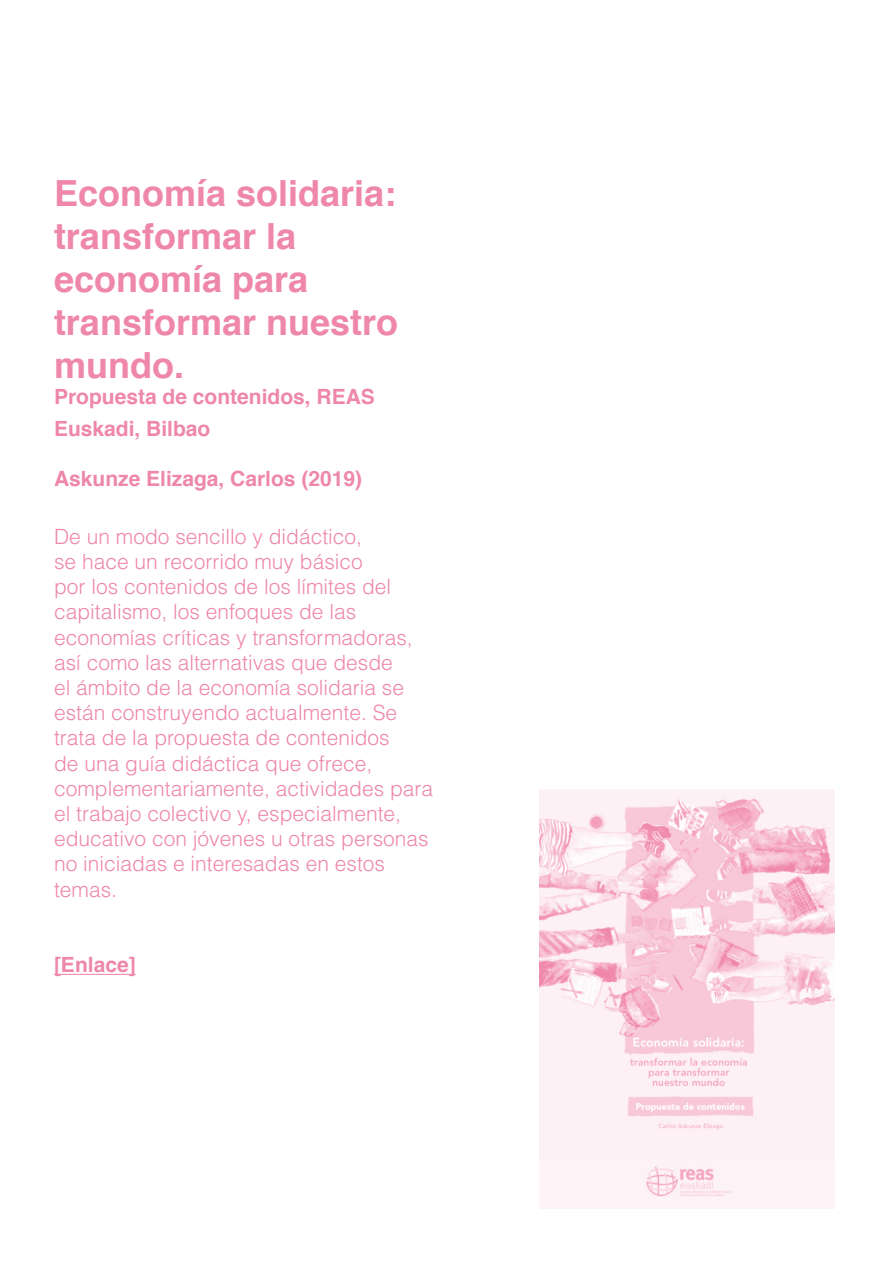
<style>
.page{position:relative;width:893px;height:1263px;background:#fff}
.page>*{position:absolute;margin:0;border:0;box-sizing:border-box;transform-origin:0 0}
.t1{font:700 36px/43.2px "Helvetica";color:#ee87a9}
.t2{font:300 21px/25.2px "Helvetica LT Std";color:#ee87a9}
.t3{font:700 21px/32.4px "Helvetica";color:#ee87a9}
.t4{font:700 21px "Helvetica LT Std";color:#ee87a9}
</style>
<div class="page">
<hr style="left:54px;top:974px;width:82px;height:1px;background:#ee87a9">
<img style="left:539px;top:790px;width:296px;height:419px">
<h1 class="t1" style="left:54px;top:172px;width:346px">Economía solidaria: transformar la economía para transformar nuestro mundo.</h1>
<p class="t3" style="left:54px;top:380px;width:322px">Propuesta de contenidos, REAS<br>Euskadi, Bilbao</p>
<p class="t3" style="left:54px;top:463px;width:310px">Askunze Elizaga, Carlos (2019)</p>
<p class="t2" style="left:54px;top:523px;width:381px">De un modo sencillo y didáctico,<br>se hace un recorrido muy básico<br>por los contenidos de los límites del capitalismo, los enfoques de las economías críticas y transformadoras, así como las alternativas que desde<br>el ámbito de la economía solidaria se están construyendo actualmente. Se trata de la propuesta de contenidos<br>de una guía didáctica que ofrece, complementariamente, actividades para el trabajo colectivo y, especialmente, educativo con jóvenes u otras personas no iniciadas e interesadas en estos temas.</p>
<p class="t4" style="left:54px;top:952px;width:83px">[Enlace]</p>
</div>
